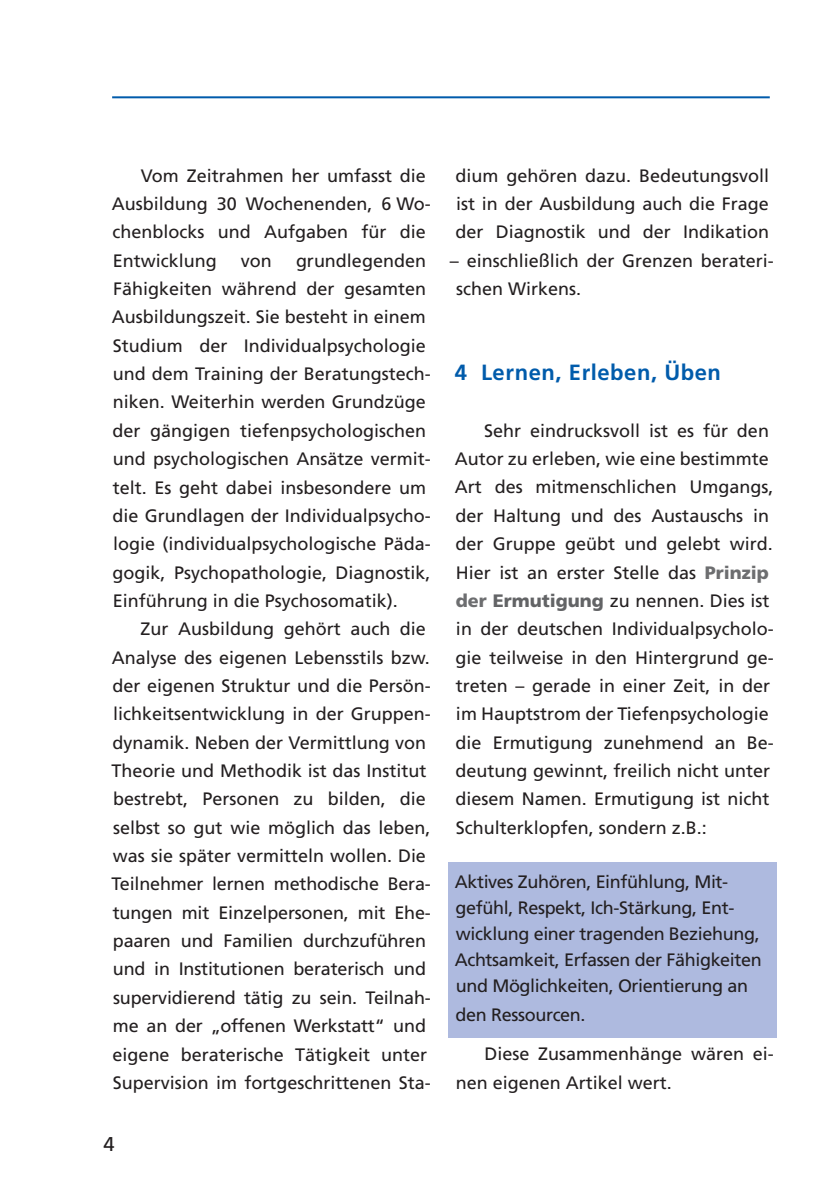
<style>
.page{position:relative;width:834px;height:1184px;background:#fff}
.page>*{position:absolute;margin:0;border:0;box-sizing:border-box;transform-origin:0 0}
.t1{font:700 22px "Frutiger";letter-spacing:.025em;color:#005bab}
.t2{font:20px "Frutiger";color:#231f20}
.t3{font:18px/28.4px "Frutiger";color:#231f20}
.t4{font:18px/26px "Frutiger";letter-spacing:-.02em;color:#231f20}
.s1{font-weight:900;color:#6d6e70}
.s2{font-weight:900;color:#636466}
</style>
<div class="page">
<div style="left:449px;top:862px;width:328px;height:175px;background:#aebadf"></div>
<hr style="left:112px;top:96px;width:658px;height:2px;background:#005bab">
<p class="t3" style="left:112px;top:163px;width:321px;text-indent:29px">Vom Zeitrahmen her umfasst die<br>Ausbildung 30 Wochenenden, 6 Wo&shy;chenblocks und Aufgaben für die<br>Entwicklung</p>
<p class="t3" style="left:112px;top:248px;width:321px;text-indent:184px">grundlegenden Fähigkeiten während der gesamten Ausbildungszeit. Sie besteht in einem Studium der Individualpsychologie und dem Training der Beratungstech&shy;niken. Weiterhin werden Grundzüge der gängigen tiefenpsychologischen und psychologischen Ansätze vermit&shy;telt. Es geht dabei insbesondere um die Grundlagen der Individualpsycho&shy;logie (individualpsychologische Päda&shy;gogik, Psychopathologie, Diagnostik, Einführung in die Psychosomatik).</p>
<p class="t3" style="left:111px;top:616px;width:321px;text-indent:29px">Zur Ausbildung gehört auch die Analyse des eigenen Lebensstils bzw. der eigenen Struktur und die Persön&shy;lichkeitsentwicklung in der Gruppen&shy;dynamik. Neben der Vermittlung von Theorie und Methodik ist das Institut bestrebt, Personen zu bilden, die selbst so gut wie möglich das leben, was sie später vermitteln wollen. Die Teilnehmer lernen methodische Bera&shy;tungen mit Einzelpersonen, mit Ehe&shy;paaren und Familien durchzuführen und in Institutionen beraterisch und supervidierend tätig zu sein. Teilnah&shy;me an der „offenen Werkstatt“ und eigene beraterische Tätigkeit unter Supervision im fortgeschrittenen Sta-</p>
<p class="t3" style="left:241px;top:248px;width:32px">von</p>
<p class="t2" style="left:104px;top:1136px;width:13px">4</p>
<p class="t3" style="left:456px;top:163px;width:315px;text-align:justify">dium gehören dazu. Bedeutungsvoll ist in der Ausbildung auch die Frage der Diagnostik und der Indikation</p>
<p class="t3" style="left:456px;top:248px;width:319px;text-indent:-6px">– einschließlich der Grenzen berateri&shy;schen Wirkens.</p>
<p class="t1" style="left:455px;top:364px;width:268px">4 Lernen, Erleben, Üben</p>
<p class="t3" style="left:455px;top:418px;width:321px;text-indent:29px">Sehr eindrucksvoll ist es für den Autor zu erleben, wie eine bestimmte Art des mitmenschlichen Umgangs, der Haltung und des Austauschs in der Gruppe geübt und gelebt wird.<br>Hier ist an erster Stelle das <span class="s1">Prinzip der</span> <span class="s2">Ermutigung</span> zu nennen. Dies ist in der deutschen Individualpsycholo&shy;gie teilweise in den Hintergrund ge&shy;treten – gerade in einer Zeit, in der im Hauptstrom der Tiefenpsychologie die Ermutigung zunehmend an Be&shy;deutung gewinnt, freilich nicht unter diesem Namen. Ermutigung ist nicht Schulterklopfen, sondern z.B.:</p>
<p class="t4" style="left:455px;top:870px;width:309px">Aktives Zuhören, Einfühlung, Mit&shy;gefühl, Respekt, Ich-Stärkung, Ent&shy;wicklung einer tragenden Beziehung, Achtsamkeit, Erfassen der Fähigkeiten und Möglichkeiten, Orientierung an</p>
<p class="t4" style="left:456px;top:1003px;width:131px">den Ressourcen.</p>
<p class="t3" style="left:456px;top:1041px;width:320px;text-indent:29px">Diese Zusammenhänge wären ei&shy;nen eigenen Artikel wert.</p>
</div>
